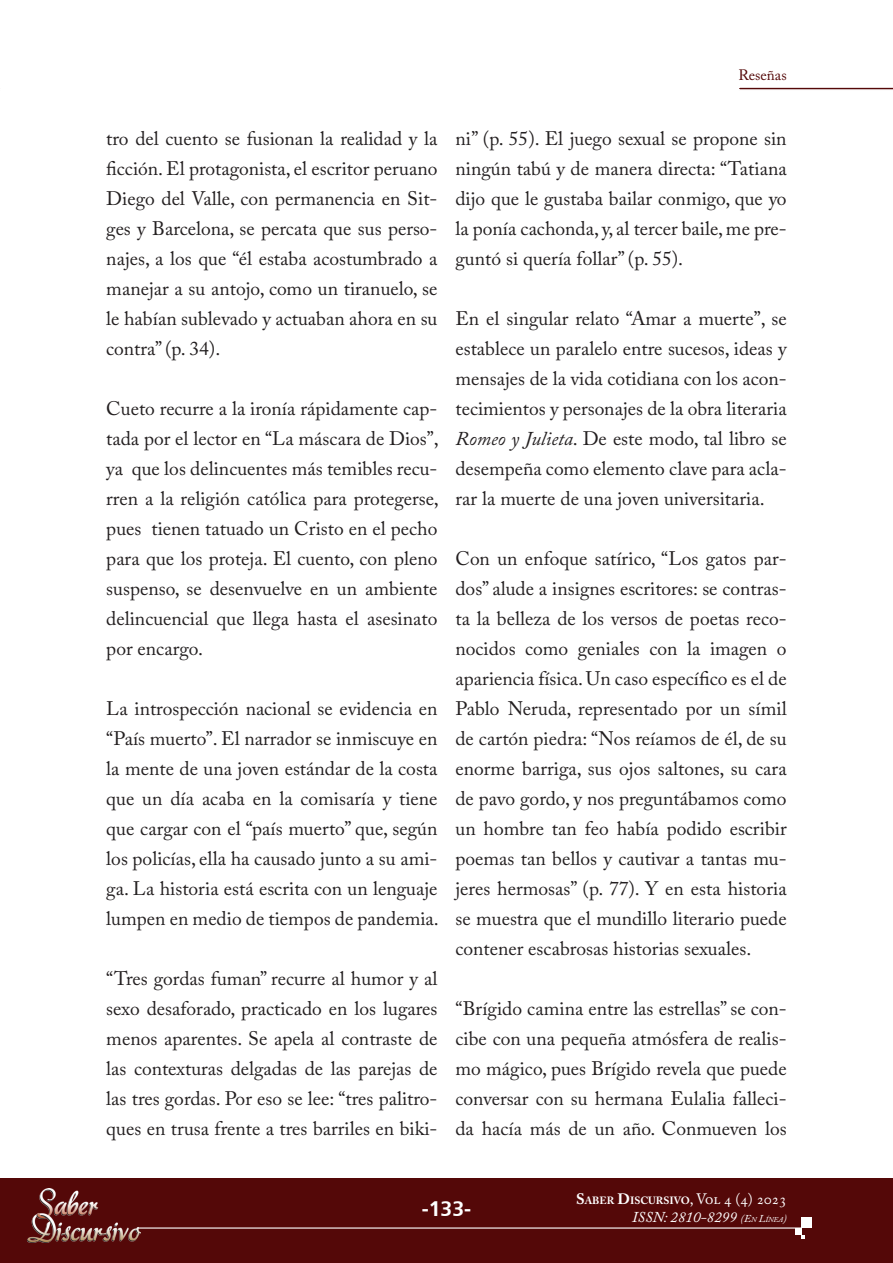
<style>
.page{position:relative;width:893px;height:1263px;background:#fff}
.page>*{position:absolute;margin:0;border:0;box-sizing:border-box;transform-origin:0 0}
.t1{font:700 21px "Frutiger SBIN Bdv 1";color:#fff}
.Texto_General{font:19.5px/30px "Adobe Caslon Pro";color:#231f20;text-align:justify}
.t2{font:italic 15px "Adobe Caslon Pro";color:#fff}
.t3{font:15px "Adobe Caslon Pro";color:#540808}
.t4{font:700 10.5px "Adobe Caslon Pro";color:#fff}
.s1{font-style:italic}
.s2{font-size:15px}
.s3{font-weight:400;font-size:15px}
.s4{font-size:10.5px}
.s5{font-size:7.35px}
</style>
<div class="page">
<div style="left:0;top:1179px;width:893px;height:84px;background:#540808"></div>
<hr style="left:138px;top:1227px;width:664px;height:1px;background:#fff">
<svg style="left:802px;top:1235px;width:3px;height:4px"></svg>
<div style="left:795px;top:1228px;width:7px;height:7px;background:#fff"></div>
<div style="left:802px;top:1217px;width:10px;height:10px;background:#fff"></div>
<img style="left:27px;top:1189px;width:114px;height:54px">
<svg style="left:739px;top:87px;width:154px;height:3px"></svg>
<p class="t3" style="left:738px;top:66px;width:50px">Reseñas</p>
<p class="Texto_General" style="left:106px;top:124px;width:333px">tro del cuento se fusionan la realidad y la ficción. El protagonista, el escritor peruano Diego del Valle, con permanencia en Sit&shy;ges y Barcelona, se percata que sus perso&shy;najes, a los que “él estaba acostumbrado a manejar a su antojo, como un tiranuelo, se le habían sublevado y actuaban ahora en su contra” (p. 34).</p>
<p class="Texto_General" style="left:106px;top:394px;width:334px">Cueto recurre a la ironía rápidamente cap&shy;tada por el lector en “La máscara de Dios”, ya que los delincuentes más temibles recu&shy;rren a la religión católica para protegerse, pues tienen tatuado un Cristo en el pecho para que los proteja. El cuento, con pleno suspenso, se desenvuelve en un ambiente delincuencial que llega hasta el asesinato por encargo.</p>
<p class="Texto_General" style="left:106px;top:694px;width:334px">La introspección nacional se evidencia en “País muerto”. El narrador se inmiscuye en la mente de una joven estándar de la costa que un día acaba en la comisaría y tiene que cargar con el “país muerto” que, según los policías, ella ha causado junto a su ami&shy;ga. La historia está escrita con un lenguaje lumpen en medio de tiempos de pandemia.</p>
<p class="Texto_General" style="left:106px;top:964px;width:333px">“Tres gordas fuman” recurre al humor y al sexo desaforado, practicado en los lugares menos aparentes. Se apela al contraste de las contexturas delgadas de las parejas de las tres gordas. Por eso se lee: “tres palitro&shy;ques en trusa frente a tres barriles en biki-</p>
<p class="Texto_General" style="left:455px;top:124px;width:333px">ni” (p. 55). El juego sexual se propone sin ningún tabú y de manera directa: “Tatiana dijo que le gustaba bailar conmigo, que yo la ponía cachonda, y, al tercer baile, me pre&shy;guntó si quería follar” (p. 55).</p>
<p class="Texto_General" style="left:455px;top:304px;width:333px">En el singular relato “Amar a muerte”, se establece un paralelo entre sucesos, ideas y mensajes de la vida cotidiana con los acon&shy;tecimientos y personajes de la obra literaria <span class="s1">Romeo y Julieta</span>. De este modo, tal libro se desempeña como elemento clave para acla&shy;rar la muerte de una joven universitaria.</p>
<p class="Texto_General" style="left:455px;top:544px;width:333px">Con un enfoque satírico, “Los gatos par&shy;dos” alude a insignes escritores: se contras&shy;ta la belleza de los versos de poetas reco&shy;nocidos como geniales con la imagen o apariencia física. Un caso específico es el de Pablo Neruda, representado por un símil de cartón piedra: “Nos reíamos de él, de su enorme barriga, sus ojos saltones, su cara de pavo gordo, y nos preguntábamos como un hombre tan feo había podido escribir poemas tan bellos y cautivar a tantas mu&shy;jeres hermosas” (p. 77). Y en esta historia se muestra que el mundillo literario puede contener escabrosas historias sexuales.</p>
<p class="Texto_General" style="left:455px;top:994px;width:333px">“Brígido camina entre las estrellas” se con&shy;cibe con una pequeña atmósfera de realis&shy;mo mágico, pues Brígido revela que puede conversar con su hermana Eulalia falleci&shy;da hacía más de un año. Conmueven los</p>
<p class="t1" style="left:422px;top:1196px;width:51px">-133-</p>
<p class="t4" style="left:576px;top:1194px;width:212px"><span class="s2">S</span>ABER <span class="s2">D</span>ISCURSIVO<span class="s3">, Vol 4 (4) 2023</span></p>
<p class="t2" style="left:632px;top:1208px;width:156px">ISSN: 2810-8299 <span class="s4">(E</span><span class="s5">N</span> <span class="s4">L</span><span class="s5">ÍNEA</span><span class="s4">)</span></p>
</div>
